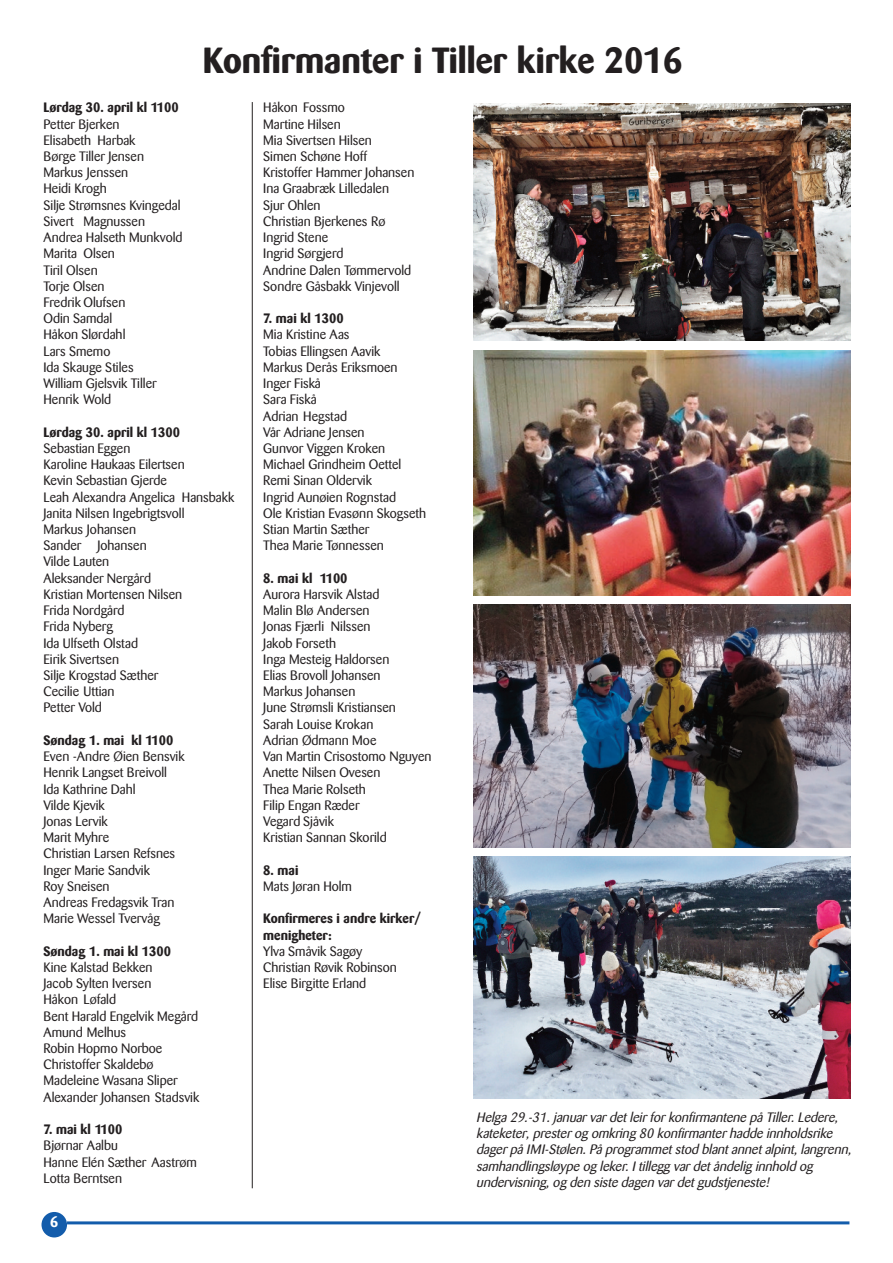
<style>
.page{position:relative;width:893px;height:1263px;background:#fff}
.page>*{position:absolute;margin:0;border:0;box-sizing:border-box;transform-origin:0 0}
.t1{font:700 36px "Barmeno";color:#231f20}
.t2{font:700 15px "Barmeno";color:#fff}
.t3{font:13.5px/16.2px "Barmeno";color:#231f20}
.t4{font:italic 13.5px/16.2px "Barmeno";color:#231f20}
.t5{font:700 13.5px/16.2px "Barmeno";color:#231f20}
</style>
<div class="page">
<div style="left:42px;top:1212px;width:25px;height:25px;background:#135cab;border-radius:50%"></div>
<hr style="left:67px;top:1221px;width:782px;height:3px;background:#135cab">
<hr style="left:252px;top:102px;width:1px;height:1086px;background:#231f20">
<img style="left:473px;top:103px;width:377px;height:237px">
<img style="left:473px;top:350px;width:377px;height:246px">
<img style="left:473px;top:604px;width:377px;height:244px">
<img style="left:473px;top:857px;width:377px;height:241px">
<h1 class="t1" style="left:203px;top:42px;width:481px">Konfirmanter i Tiller kirke 2016</h1>
<p class="t5" style="left:44px;top:100px;width:137px">Lørdag 30. april kl 1100</p>
<p class="t3" style="left:44px;top:117px;width:141px">Petter Bjerken<br>Elisabeth Harbak<br>Børge Tiller Jensen<br>Markus Jenssen<br>Heidi Krogh<br>Silje Strømsnes Kvingedal<br>Sivert Magnussen<br>Andrea Halseth Munkvold<br>Marita Olsen<br>Tiril Olsen<br>Torje Olsen<br>Fredrik Olufsen<br>Odin Samdal<br>Håkon Slørdahl<br>Lars Smemo<br>Ida Skauge Stiles<br>William Gjelsvik Tiller<br>Henrik Wold</p>
<p class="t5" style="left:44px;top:424px;width:138px">Lørdag 30. april kl 1300</p>
<p class="t3" style="left:44px;top:441px;width:192px">Sebastian Eggen<br>Karoline Haukaas Eilertsen<br>Kevin Sebastian Gjerde<br>Leah Alexandra Angelica Hansbakk<br>Janita Nilsen Ingebrigtsvoll<br>Markus Johansen<br>Sander Johansen<br>Vilde Lauten<br>Aleksander Nergård<br>Kristian Mortensen Nilsen<br>Frida Nordgård<br>Frida Nyberg<br>Ida Ulfseth Olstad<br>Eirik Sivertsen<br>Silje Krogstad Sæther<br>Cecilie Uttian<br>Petter Vold</p>
<p class="t5" style="left:44px;top:732px;width:131px">Søndag 1. mai kl 1100</p>
<p class="t3" style="left:44px;top:749px;width:142px">Even -Andre Øien Bensvik<br>Henrik Langset Breivoll<br>Ida Kathrine Dahl<br>Vilde Kjevik<br>Jonas Lervik<br>Marit Myhre<br>Christian Larsen Refsnes<br>Inger Marie Sandvik<br>Roy Sneisen<br>Andreas Fredagsvik Tran<br>Marie Wessel Tvervåg</p>
<p class="t5" style="left:44px;top:943px;width:129px">Søndag 1. mai kl 1300</p>
<p class="t3" style="left:44px;top:960px;width:157px">Kine Kalstad Bekken<br>Jacob Sylten Iversen<br>Håkon Løfald<br>Bent Harald Engelvik Megård<br>Amund Melhus<br>Robin Hopmo Norboe<br>Christoffer Skaldebø<br>Madeleine Wasana Sliper<br>Alexander Johansen Stadsvik</p>
<p class="t5" style="left:44px;top:1122px;width:81px">7. mai kl 1100</p>
<p class="t3" style="left:44px;top:1139px;width:155px">Bjørnar Aalbu<br>Hanne Elén Sæther Aastrøm<br>Lotta Berntsen</p>
<p class="t2" style="left:50px;top:1214px;width:10px">6</p>
<p class="t3" style="left:263px;top:101px;width:153px">Håkon Fossmo<br>Martine Hilsen<br>Mia Sivertsen Hilsen<br>Simen Schøne Hoff<br>Kristoffer Hammer Johansen<br>Ina Graabræk Lilledalen<br>Sjur Ohlen<br>Christian Bjerkenes Rø<br>Ingrid Stene<br>Ingrid Sørgjerd<br>Andrine Dalen Tømmervold<br>Sondre Gåsbakk Vinjevoll</p>
<p class="t5" style="left:263px;top:311px;width:82px">7. mai kl 1300</p>
<p class="t3" style="left:263px;top:328px;width:164px">Mia Kristine Aas<br>Tobias Ellingsen Aavik<br>Markus Derås Eriksmoen<br>Inger Fiskå<br>Sara Fiskå<br>Adrian Hegstad<br>Vår Adriane Jensen<br>Gunvor Viggen Kroken<br>Michael Grindheim Oettel<br>Remi Sinan Oldervik<br>Ingrid Aunøien Rognstad<br>Ole Kristian Evasønn Skogseth<br>Stian Martin Sæther<br>Thea Marie Tønnessen</p>
<p class="t5" style="left:263px;top:570px;width:86px">8. mai kl 1100</p>
<p class="t3" style="left:263px;top:587px;width:170px">Aurora Harsvik Alstad<br>Malin Blø Andersen<br>Jonas Fjærli Nilssen<br>Jakob Forseth<br>Inga Mesteig Haldorsen<br>Elias Brovoll Johansen<br>Markus Johansen<br>June Strømsli Kristiansen<br>Sarah Louise Krokan<br>Adrian Ødmann Moe<br>Van Martin Crisostomo Nguyen<br>Anette Nilsen Ovesen<br>Thea Marie Rolseth<br>Filip Engan Ræder<br>Vegard Sjåvik<br>Kristian Sannan Skorild</p>
<p class="t5" style="left:263px;top:862px;width:37px">8. mai</p>
<p class="t3" style="left:263px;top:879px;width:90px">Mats Jøran Holm</p>
<p class="t5" style="left:263px;top:911px;width:159px">Konfirmeres i andre kirker/ menigheter:</p>
<p class="t3" style="left:263px;top:944px;width:135px">Ylva Småvik Sagøy<br>Christian Røvik Robinson<br>Elise Birgitte Erland</p>
<p class="t4" style="left:476px;top:1110px;width:379px">Helga 29.-31. januar var det leir for konfirmantene på Tiller. Ledere, kateketer, prester og omkring 80 konfirmanter hadde innholdsrike dager på IMI-Stølen. På programmet stod blant annet alpint, langrenn, samhandlingsløype og leker. I tillegg var det åndelig innhold og undervisning, og den siste dagen var det gudstjeneste!</p>
</div>
